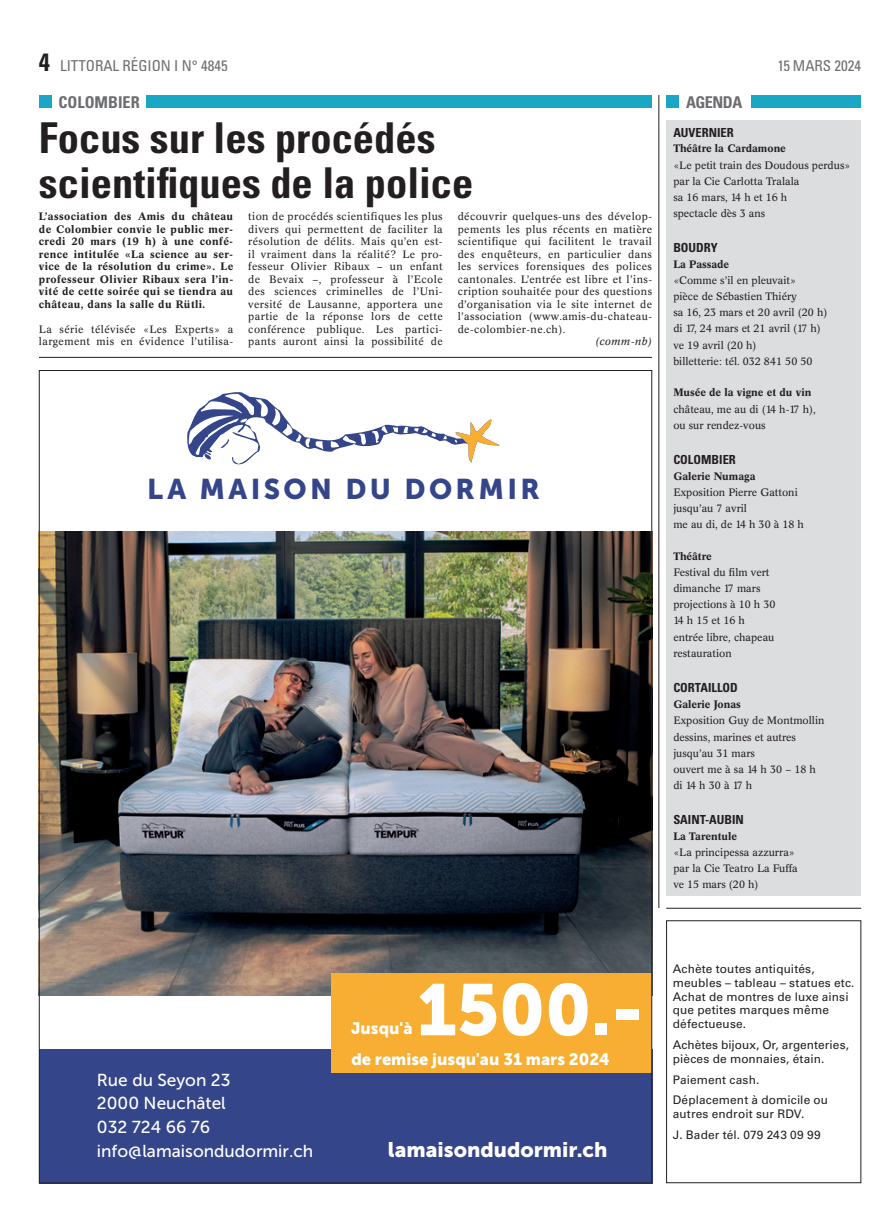
<style>
.page{position:relative;width:886px;height:1223px;background:#fff}
.page>*{position:absolute;margin:0;border:0;box-sizing:border-box;transform-origin:0 0}
.t1{font:72.12px "Museo Sans 900";color:#fff}
.t2{font:700 condensed 42.5px/45px "Univers";color:#231f20}
.t3{font:28.38px "Museo Sans 900";letter-spacing:.12em;color:#35458a}
.t4{font:21px "Museo Sans 900";color:#fff}
.t5{font:17.25px/23.9px "Museo Sans 500";color:#fff}
.t6{font:16.5px "Museo Sans 900";color:#fff}
.t7{font:700 condensed 16.25px "Univers";color:#6c6d70}
.t8{font:condensed 15px "Univers";color:#6c6d70}
.t9{font:700 condensed 12.5px "Univers";color:#231f20}
.t10{font:11.88px/13.8px "Univers LT Std";letter-spacing:.01em;color:#231f20}
.t11{font:10.62px/16.1px "Concorde BE";color:#231f20}
.t12{font:500 10.62px/12.5px "Concorde BE";color:#231f20;text-align:justify}
.t13{font:10.62px/12.5px "Concorde BE";letter-spacing:.035em;color:#231f20}
.t14{font:italic 10.62px "Concorde BE";letter-spacing:.035em;color:#231f20}
.s1{font-weight:700;font-size:25px;color:#231f20}
</style>
<div class="page">
<hr style="left:658px;top:95px;width:1px;height:813px;background:#231f20">
<div style="left:666px;top:95px;width:13px;height:13px;background:#1aa7c6"></div>
<div style="left:752px;top:95px;width:109px;height:13px;background:#1aa7c6"></div>
<div style="left:666px;top:120px;width:195px;height:775px;background:#dcdddf"></div>
<hr style="left:666px;top:908px;width:195px;height:1px;background:#231f20">
<div style="left:39px;top:95px;width:12px;height:13px;background:#1aa7c6"></div>
<div style="left:147px;top:95px;width:505px;height:13px;background:#1aa7c6"></div>
<img style="left:41px;top:531px;width:609px;height:464px">
<svg style="left:187px;top:392px;width:313px;height:73px"></svg>
<div style="left:39px;top:1048px;width:613px;height:135px;background:#35458a"></div>
<div style="left:332px;top:973px;width:320px;height:99px;background:#f8ae32"></div>
<hr style="left:39px;top:357px;width:613px;height:1px;background:#231f20">
<div style="left:666px;top:920px;width:195px;height:263px;border:1px solid #231f20"></div>
<h3 class="t8" style="left:39px;top:56px;width:190px"><span class="s1">4</span> LITTORAL RÉGION I N° 4845</h3>
<h3 class="t8" style="left:777px;top:56px;width:85px">15 MARS 2024</h3>
<h3 class="t7" style="left:686px;top:92px;width:58px">AGENDA</h3>
<p class="t9" style="left:673px;top:125px;width:62px">AUVERNIER</p>
<p class="t12" style="left:673px;top:142px;width:114px">Théâtre la Cardamone</p>
<p class="t11" style="left:673px;top:157px;width:179px">«Le petit train des Doudous perdus» par la Cie Carlotta Tralala<br>sa 16 mars, 14 h et 16 h<br>spectacle dès 3 ans</p>
<p class="t9" style="left:673px;top:240px;width:46px">BOUDRY</p>
<p class="t12" style="left:673px;top:258px;width:57px">La Passade</p>
<p class="t11" style="left:673px;top:272px;width:156px">«Comme s’il en pleuvait»<br>pièce de Sébastien Thiéry<br>sa 16, 23 mars et 20 avril (20 h) di 17, 24 mars et 21 avril (17 h) ve 19 avril (20 h)<br>billetterie: tél. 032 841 50 50</p>
<p class="t12" style="left:673px;top:386px;width:139px">Musée de la vigne et du vin</p>
<p class="t11" style="left:673px;top:401px;width:144px">château, me au di (14 h-17 h), ou sur rendez-vous</p>
<p class="t9" style="left:673px;top:452px;width:64px">COLOMBIER</p>
<p class="t12" style="left:673px;top:470px;width:84px">Galerie Numaga</p>
<p class="t11" style="left:673px;top:484px;width:132px">Exposition Pierre Gattoni jusqu’au 7 avril<br>me au di, de 14 h 30 à 18 h</p>
<p class="t12" style="left:673px;top:550px;width:40px">Théâtre</p>
<p class="t11" style="left:673px;top:564px;width:104px">Festival du film vert dimanche 17 mars projections à 10 h 30<br>14 h 15 et 16 h entrée libre, chapeau restauration</p>
<p class="t9" style="left:673px;top:680px;width:66px">CORTAILLOD</p>
<p class="t12" style="left:673px;top:698px;width:69px">Galerie Jonas</p>
<p class="t11" style="left:673px;top:712px;width:153px">Exposition Guy de Montmollin dessins, marines et autres jusqu’au 31 mars<br>ouvert me à sa 14 h 30 – 18 h di 14 h 30 à 17 h</p>
<p class="t9" style="left:673px;top:812px;width:72px">SAINT-AUBIN</p>
<p class="t12" style="left:673px;top:830px;width:65px">La Tarentule</p>
<p class="t11" style="left:673px;top:844px;width:126px">«La principessa azzurra» par la Cie Teatro La Fuffa ve 15 mars (20 h)</p>
<h3 class="t7" style="left:58px;top:92px;width:83px">COLOMBIER</h3>
<h2 class="t2" style="left:39px;top:115px;width:436px">Focus sur les procédés scientifiques de la police</h2>
<p class="t11" style="left:248px;top:210px;width:196px;line-height:12.5px;text-align:justify">tion de procédés scientifiques les plus divers qui permettent de faciliter la résolution de délits. Mais qu’en est&shy;il vraiment dans la réalité? Le pro&shy;fesseur Olivier Ribaux – un enfant de Bevaix –, professeur à l’Ecole des sciences criminelles de l’Uni&shy;versité de Lausanne, apportera une partie de la réponse lors de cette conférence publique. Les partici&shy;pants auront ainsi la possibilité de</p>
<p class="t11" style="left:458px;top:210px;width:196px;line-height:12.5px;text-align:justify">découvrir quelques-uns des dévelop&shy;pements les plus récents en matière scientifique qui facilitent le travail des enquêteurs, en particulier dans les services forensiques des polices cantonales. L’entrée est libre et l’ins&shy;cription souhaitée pour des questions d’organisation via le site internet de l’association (www.amis-du-chateau&shy;de-colombier-ne.ch).</p>
<p class="t12" style="left:39px;top:210px;width:196px">L’association des Amis du château de Colombier convie le public mer&shy;credi 20 mars (19 h) à une confé&shy;rence intitulée «La science au ser&shy;vice de la résolution du crime». Le professeur Olivier Ribaux sera l’in&shy;vité de cette soirée qui se tiendra au château, dans la salle du Rütli.</p>
<p class="t13" style="left:39px;top:323px;width:196px">La série télévisée «Les Experts» a largement mis en évidence l’utilisa-</p>
<p class="t14" style="left:596px;top:335px;width:58px">(comm-nb)</p>
<h3 class="t3" style="left:147px;top:472px;width:394px">LA MAISON DU DORMIR</h3>
<h3 class="t5" style="left:97px;top:1067px;width:218px">Rue du Seyon 23<br>2000 Neuchâtel<br>032 724 66 76 info@lamaisondudormir.ch</h3>
<h1 class="t1" style="left:417px;top:969px;width:228px">1500.-</h1>
<h3 class="t6" style="left:351px;top:1049px;width:260px">de remise jusqu'au 31 mars 2024</h3>
<h3 class="t6" style="left:351px;top:1019px;width:63px">Jusqu'à</h3>
<h3 class="t4" style="left:388px;top:1137px;width:221px">lamaisondudormir.ch</h3>
<p class="t10" style="left:673px;top:962px;width:183px">Achète toutes antiquités, meubles – tableau – statues etc.<br>Achat de montres de luxe ainsi que petites marques même défectueuse.</p>
<p class="t10" style="left:673px;top:1037px;width:178px">Achètes bijoux, Or, argenteries, pièces de monnaies, étain.</p>
<p class="t10" style="left:673px;top:1069px;width:157px;line-height:20.9px">Paiement cash.<br>Déplacement à domicile ou</p>
<p class="t10" style="left:673px;top:1103px;width:149px;line-height:20.9px">autres endroit sur RDV.<br>J. Bader tél. 079 243 09 99</p>
</div>
